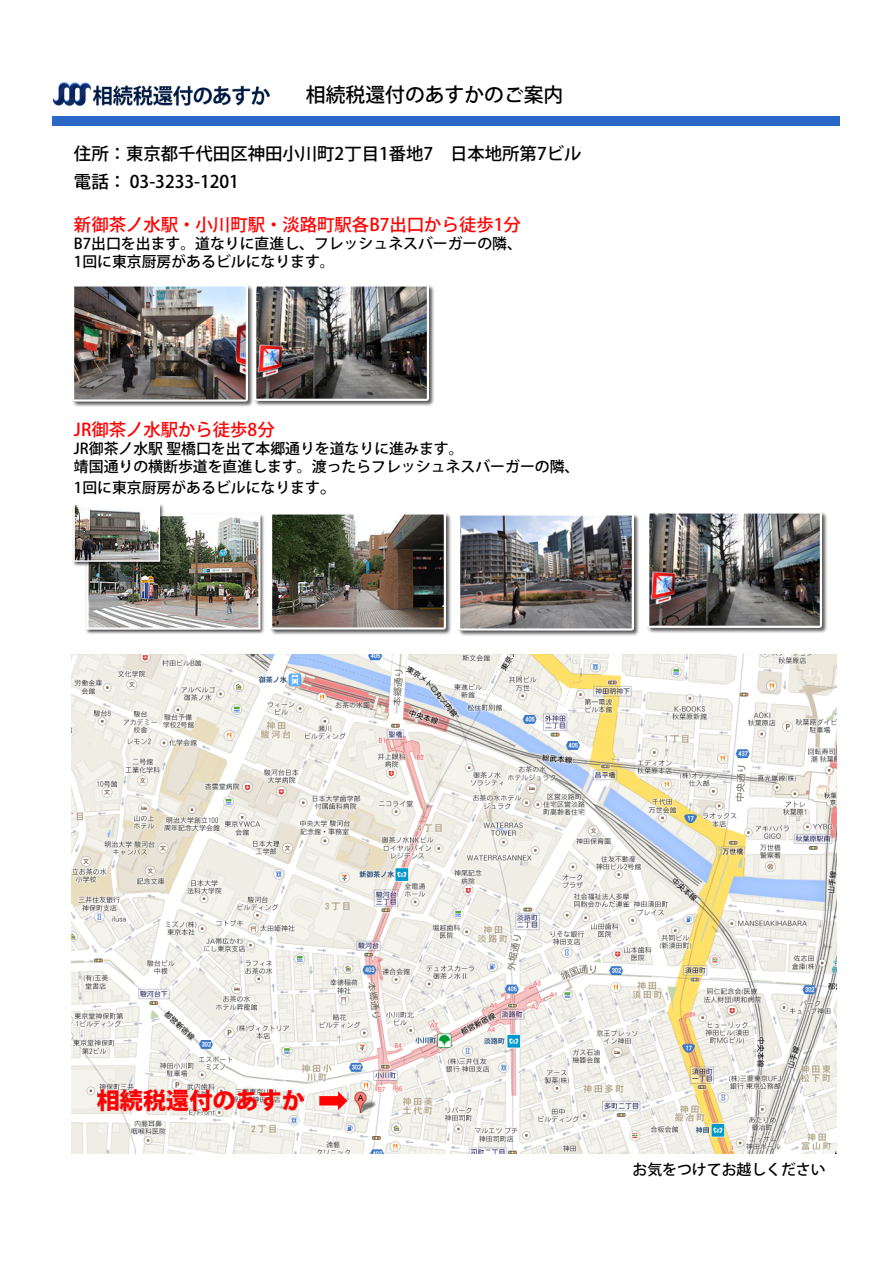
<style>
.page{position:relative;width:893px;height:1263px;background:#fff}
.page>*{position:absolute;margin:0;border:0;box-sizing:border-box;transform-origin:0 0}
.t1{font:800 23.1px "Koz Go Pro";color:#f00}
.t2{font:500 19.8px "Koz Go Pro";color:#000}
.t3{font:500 17.4px "Koz Go Pro";color:#000}
.t4{font:500 17.4px "Koz Go Pro";color:#f00}
.t5{font:500 14.85px/17.9px "Koz Go Pro";color:#000}
.s1{font-size:18.15px}
</style>
<div class="page">
<div style="left:53px;top:116px;width:787px;height:9px;background:#2b67c9"></div>
<img style="left:647px;top:511px;width:180px;height:122px">
<img style="left:270px;top:513px;width:178px;height:122px">
<img style="left:448px;top:514px;width:191px;height:122px">
<img style="left:73px;top:504px;width:191px;height:130px">
<img style="left:258px;top:284px;width:176px;height:122px">
<img style="left:72px;top:285px;width:186px;height:122px">
<img style="left:71px;top:654px;width:765px;height:500px">
<svg style="left:319px;top:1091px;width:28px;height:19px"></svg>
<img style="left:53px;top:82px;width:217px;height:23px">
<h2 class="t2" style="left:306px;top:82px;width:259px">相続税還付のあすかのご案内</h2>
<p class="t3" style="left:74px;top:143px;width:509px">住所：東京都千代田区神田小川町2丁目1番地7 日本地所第7ビル</p>
<p class="t3" style="left:149px;top:171px;width:52px">- -</p>
<p class="t4" style="left:74px;top:213px;width:448px">新御茶ノ水駅・小川町駅・淡路町駅各B7出口から徒歩1分</p>
<p class="t5" style="left:74px;top:236px;width:450px">B7出口を出ます。道なりに直進し、フレッシュネスバーガーの隣、<br>1回に東京厨房があるビルになります。</p>
<p class="t3" style="left:74px;top:171px;width:167px">電話： 03 3233 1201</p>
<p class="t4" style="left:74px;top:418px;width:202px">JR御茶ノ水駅から徒歩8分</p>
<p class="t5" style="left:74px;top:441px;width:507px">JR御茶ノ水駅聖橋口を出て本郷通りを道なりに進みます。<br>靖国通りの横断歩道を直進します。渡ったらフレッシュネスバーガーの隣、</p>
<p class="t5" style="left:74px;top:479px;width:266px">1回に東京厨房があるビルになります<span class="s1">。</span></p>
<h1 class="t1" style="left:97px;top:1085px;width:210px">相続税還付のあすか</h1>
<p class="t5" style="left:632px;top:1161px;width:195px">お気をつけてお越しください</p>
</div>
